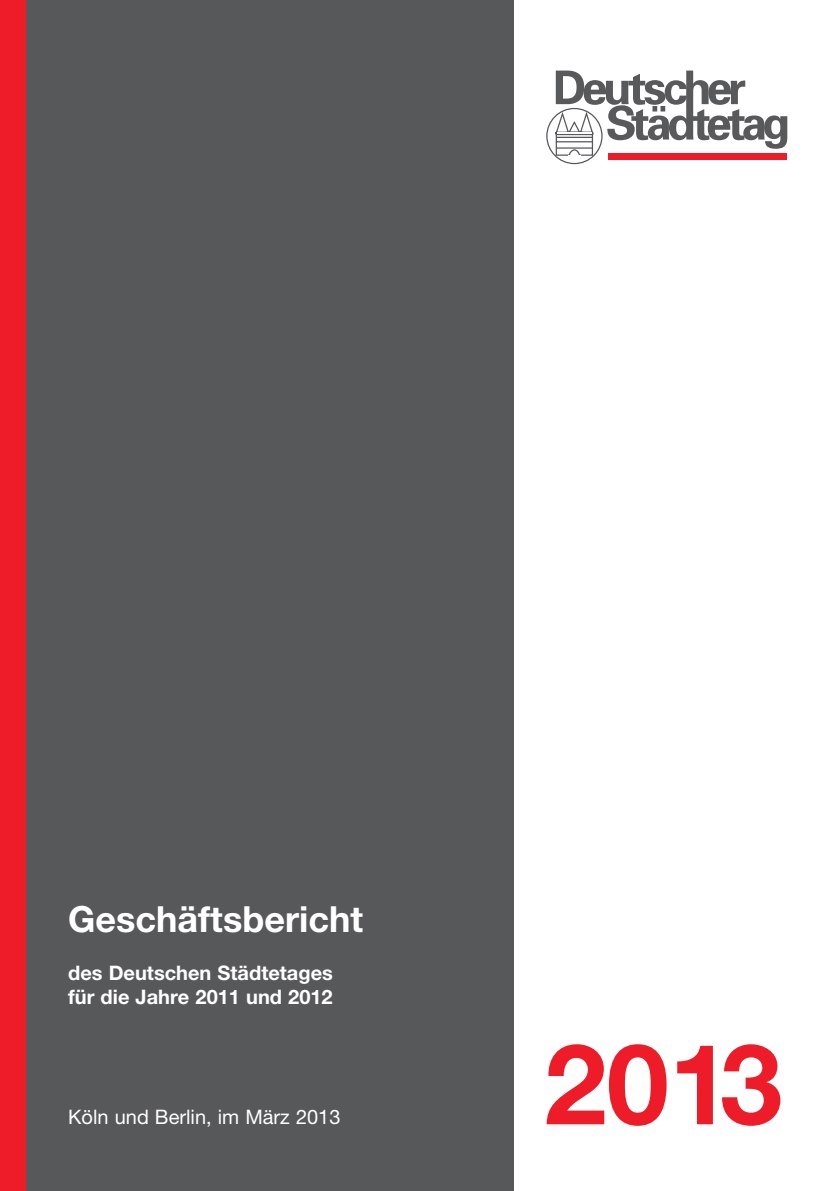
<style>
.page{position:relative;width:840px;height:1191px;background:#fff}
.page>*{position:absolute;margin:0;border:0;box-sizing:border-box;transform-origin:0 0}
.t1{font:700 112px "Helvetica Neue";color:#ee1c28}
.t2{font:700 36px "Helvetica Neue";color:#fff}
.t3{font:700 20px/24px "Helvetica Neue";color:#fff}
.t4{font:20px "Helvetica Neue";color:#fff}
</style>
<div class="page">
<div style="left:0;top:0;width:26px;height:1191px;background:#ee1c28"></div>
<div style="left:26px;top:0;width:487px;height:1191px;background:#57585a"></div>
<div style="left:608px;top:153px;width:179px;height:6px;background:#ee1c28"></div>
<div style="left:555px;top:134px;width:38px;height:22px;border:1px solid #57585a"></div>
<svg style="left:569px;top:150px;width:10px;height:12px"></svg>
<div style="left:568px;top:149px;width:12px;height:13px;border:1px solid #57585a;border-radius:50%"></div>
<div style="left:568px;top:156px;width:12px;height:6px;background:#fff"></div>
<svg style="left:555px;top:71px;width:232px;height:78px"></svg>
<hr style="left:557px;top:133px;width:34px;height:1px;background:#fff">
<h2 class="t2" style="left:68px;top:906px;width:296px">Geschäftsbericht</h2>
<p class="t3" style="left:68px;top:962px;width:266px">des Deutschen Städtetages für die Jahre 2011 und 2012</p>
<p class="t4" style="left:68px;top:1109px;width:274px">Köln und Berlin, im März 2013</p>
<h1 class="t1" style="left:544px;top:1044px;width:239px">2013</h1>
</div>
